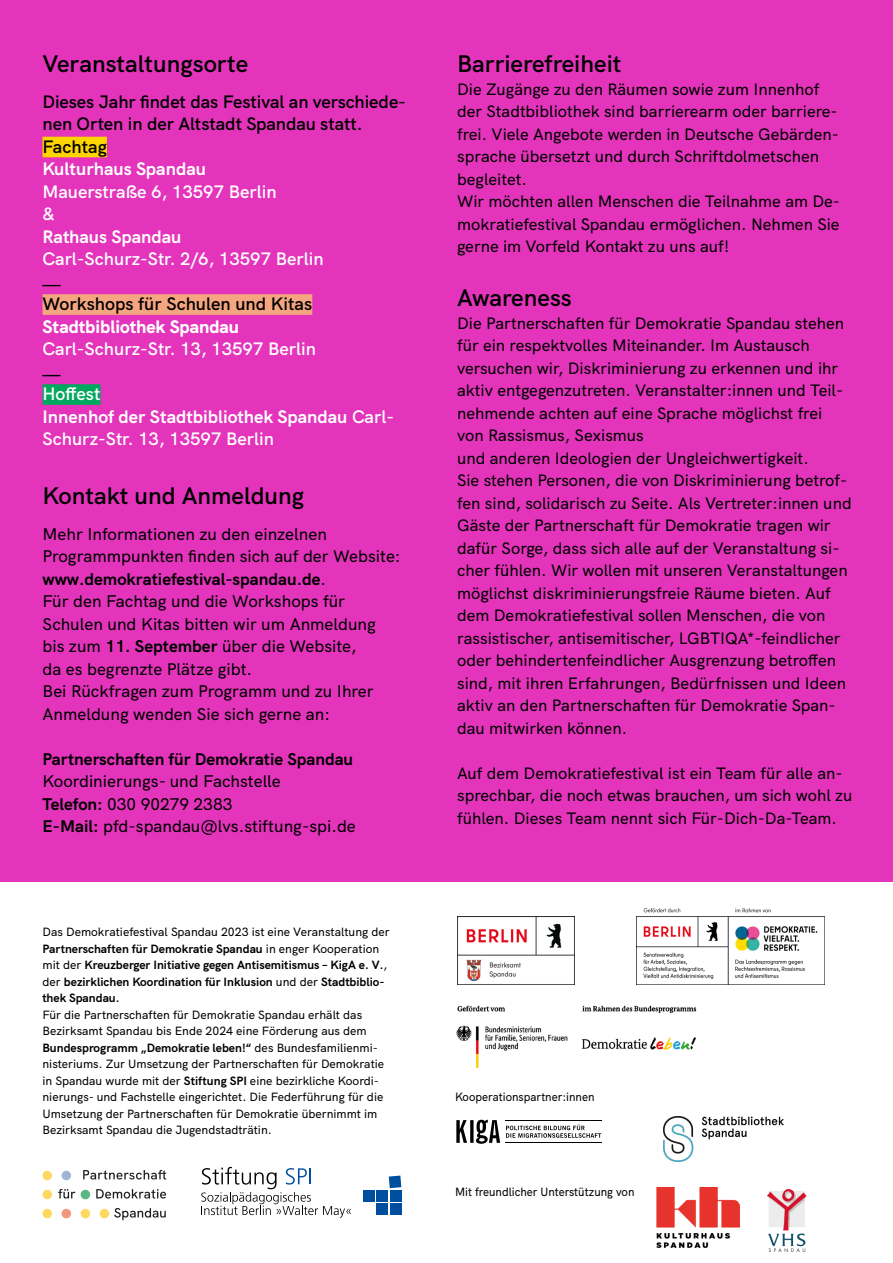
<style>
.page{position:relative;width:893px;height:1263px;background:#fff}
.page>*{position:absolute;margin:0;border:0;box-sizing:border-box;transform-origin:0 0}
.t1{font:600 24px "HK Grotesk";color:#000}
.t2{font:600 18px/22.5px "HK Grotesk";color:#fff}
.t3{font:600 18px/22.5px "HK Grotesk";letter-spacing:-.005em;color:#000}
.t4{font:700 18px "HK Grotesk";color:#fff}
.t5{font:800 18px "HK Grotesk";color:#fff}
.t6{font:500 16.95px/22.5px "HK Grotesk";color:#000}
.t7{font:700 16.95px "HK Grotesk";color:#000}
.t8{font:500 16.5px/22.5px "HK Grotesk";color:#000}
.t9{font:500 12px/16.5px "HK Grotesk";color:#000}
.t10{font:700 12px/16.5px "HK Grotesk";color:#000}
.t11{font:500 12px "HK Grotesk";color:#000;scale:.95 1}
.s1{font-weight:700}
.s2{font-weight:500}
</style>
<div class="page">
<div style="left:0;top:0;width:893px;height:882px;background:#e334bb"></div>
<div style="left:43px;top:137px;width:64px;height:20px;background:#ffd500"></div>
<div style="left:43px;top:294px;width:269px;height:21px;background:#f5a580"></div>
<div style="left:43px;top:384px;width:58px;height:21px;background:#00a75d"></div>
<img style="left:456px;top:1005px;width:241px;height:63px">
<div style="left:43px;top:1171px;width:9px;height:9px;background:#ffd862;border-radius:50%"></div>
<div style="left:62px;top:1171px;width:9px;height:9px;background:#9fb5d4;border-radius:50%"></div>
<div style="left:43px;top:1190px;width:9px;height:9px;background:#ffd862;border-radius:50%"></div>
<div style="left:43px;top:1209px;width:9px;height:9px;background:#ffd862;border-radius:50%"></div>
<div style="left:62px;top:1209px;width:9px;height:9px;background:#f2987a;border-radius:50%"></div>
<div style="left:81px;top:1209px;width:9px;height:9px;background:#ffd862;border-radius:50%"></div>
<div style="left:100px;top:1209px;width:9px;height:9px;background:#ffd862;border-radius:50%"></div>
<svg style="left:114px;top:1208px;width:52px;height:12px"></svg>
<svg style="left:58px;top:1189px;width:108px;height:9px"></svg>
<svg style="left:83px;top:1170px;width:83px;height:9px"></svg>
<img style="left:637px;top:908px;width:187px;height:76px">
<img style="left:458px;top:917px;width:116px;height:68px">
<svg style="left:506px;top:1124px;width:95px;height:14px"></svg>
<svg style="left:456px;top:1120px;width:44px;height:24px"></svg>
<hr style="left:505px;top:1120px;width:97px;height:1px;background:#000">
<hr style="left:505px;top:1142px;width:97px;height:1px;background:#000">
<img style="left:663px;top:1116px;width:121px;height:46px">
<img style="left:768px;top:1190px;width:39px;height:61px">
<svg style="left:201px;top:1167px;width:150px;height:51px"></svg>
<div style="left:390px;top:1190px;width:11px;height:11px;background:#004f9f"></div>
<svg style="left:389px;top:1175px;width:12px;height:13px"></svg>
<div style="left:376px;top:1203px;width:12px;height:12px;background:#004f9f"></div>
<div style="left:376px;top:1190px;width:12px;height:11px;background:#004f9f"></div>
<div style="left:363px;top:1190px;width:12px;height:11px;background:#004f9f"></div>
<div style="left:390px;top:1203px;width:11px;height:12px;background:#004f9f"></div>
<img style="left:657px;top:1187px;width:83px;height:60px">
<h1 class="t1" style="left:43px;top:45px;width:207px">Veranstaltungsorte</h1>
<p class="t3" style="left:43px;top:89px;width:365px">Dieses Jahr findet das Festival an verschiede&shy;nen Orten in der Altstadt Spandau statt.<br>Fachtag</p>
<p class="t4" style="left:43px;top:155px;width:165px">Kulturhaus Spandau</p>
<p class="t2" style="left:43px;top:179px;width:236px">Mauerstraße 6, 13597 Berlin &amp;</p>
<p class="t4" style="left:43px;top:222px;width:140px">Rathaus Spandau</p>
<p class="t2" style="left:43px;top:246px;width:283px">Carl-Schurz-Str. 2/6, 13597 Berlin</p>
<p class="t3" style="left:43px;top:274px;width:271px;line-height:18.8px">—<br>Workshops für Schulen und Kitas</p>
<p class="t5" style="left:43px;top:312px;width:198px">Stadtbibliothek Spandau</p>
<p class="t2" style="left:43px;top:336px;width:275px">Carl-Schurz-Str. 13, 13597 Berlin</p>
<p class="t3" style="left:43px;top:362px;width:20px">—</p>
<p class="t2" style="left:43px;top:381px;width:353px">Hoffest<br><span class="s1">Innenhof der Stadtbibliothek Spandau</span> Carl-<br>Schurz-Str. 13, 13597 Berlin</p>
<h1 class="t1" style="left:43px;top:477px;width:263px">Kontakt und Anmeldung</h1>
<p class="t6" style="left:43px;top:521px;width:360px">Mehr Informationen zu den einzelnen Programmpunkten finden sich auf der Website: <span class="s1">www.demokratiefestival-spandau.de</span>.<br>Für den Fachtag und die Workshops für Schulen und Kitas bitten wir um Anmeldung bis zum <span class="s1">11. September</span> über die Website,<br>da es begrenzte Plätze gibt.<br>Bei Rückfragen zum Programm und zu Ihrer Anmeldung wenden Sie sich gerne an:</p>
<p class="t7" style="left:43px;top:746px;width:312px">Partnerschaften für Demokratie Spandau</p>
<p class="t6" style="left:43px;top:769px;width:315px">Koordinierungs- und Fachstelle<br><span class="s1">Telefon:</span> 030 90279 2383<br><span class="s1">E-Mail:</span> pfd-spandau@lvs.stiftung-spi.de</p>
<p class="t10" style="left:43px;top:923px;width:349px"><span class="s2">Das Demokratiefestival Spandau 2023 ist eine Veranstaltung der </span>Partnerschaften für Demokratie Spandau <span class="s2">in enger Kooperation mit der</span> Kreuzberger Initiative gegen Antisemitismus – KigA e. V.<span class="s2">, der</span> bezirklichen Koordination für Inklusion <span class="s2">und der</span> Stadtbiblio&shy;thek Spandau.</p>
<p class="t9" style="left:43px;top:1005px;width:343px">Für die Partnerschaften für Demokratie Spandau erhält das Bezirksamt Spandau bis Ende 2024 eine Förderung aus dem <span class="s1">Bundesprogramm „Demokratie leben!“</span> des Bundesfamilienmi&shy;nisteriums. Zur Umsetzung der Partnerschaften für Demokratie in Spandau wurde mit der <span class="s1">Stiftung SPI</span> eine bezirkliche Koordi&shy;nierungs- und Fachstelle eingerichtet. Die Federführung für die Umsetzung der Partnerschaften für Demokratie übernimmt im Bezirksamt Spandau die Jugendstadträtin.</p>
<h1 class="t1" style="left:457px;top:45px;width:166px">Barrierefreiheit</h1>
<p class="t8" style="left:457px;top:76px;width:384px">Die Zugänge zu den Räumen sowie zum Innenhof der Stadtbibliothek sind barrierearm oder barriere&shy;frei. Viele Angebote werden in Deutsche Gebärden&shy;sprache übersetzt und durch Schriftdolmetschen begleitet.<br>Wir möchten allen Menschen die Teilnahme am De&shy;mokratiefestival Spandau ermöglichen. Nehmen Sie gerne im Vorfeld Kontakt zu uns auf!</p>
<h1 class="t1" style="left:457px;top:279px;width:116px">Awareness</h1>
<p class="t8" style="left:457px;top:310px;width:396px">Die Partnerschaften für Demokratie Spandau stehen für ein respektvolles Miteinander. Im Austausch versuchen wir, Diskriminierung zu erkennen und ihr aktiv entgegenzutreten. Veranstalter:innen und Teil&shy;nehmende achten auf eine Sprache möglichst frei von Rassismus, Sexismus<br>und anderen Ideologien der Ungleichwertigkeit.<br>Sie stehen Personen, die von Diskriminierung betrof&shy;fen sind, solidarisch zu Seite. Als Vertreter:innen und Gäste der Partnerschaft für Demokratie tragen wir dafür Sorge, dass sich alle auf der Veranstaltung si&shy;cher fühlen. Wir wollen mit unseren Veranstaltungen möglichst diskriminierungsfreie Räume bieten. Auf dem Demokratiefestival sollen Menschen, die von rassistischer, antisemitischer, LGBTIQA*-feindlicher oder behindertenfeindlicher Ausgrenzung betroffen sind, mit ihren Erfahrungen, Bedürfnissen und Ideen aktiv an den Partnerschaften für Demokratie Span&shy;dau mitwirken können.</p>
<p class="t8" style="left:457px;top:760px;width:397px">Auf dem Demokratiefestival ist ein Team für alle an&shy;sprechbar, die noch etwas brauchen, um sich wohl zu fühlen. Dieses Team nennt sich Für-Dich-Da-Team.</p>
<p class="t11" style="left:455px;top:1087px;width:148px">Kooperationspartner:innen</p>
<p class="t11" style="left:455px;top:1182px;width:190px">Mit freundlicher Unterstützung von</p>
</div>
